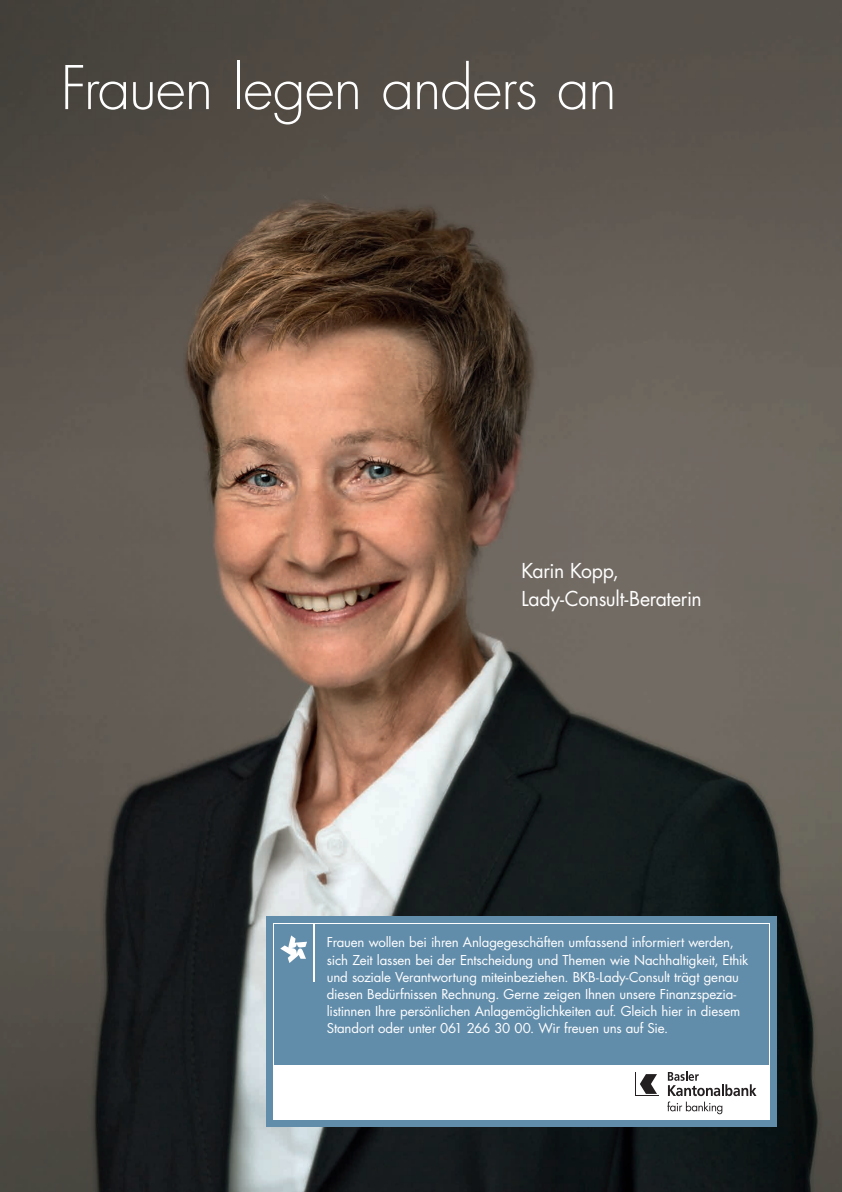
<style>
.page{position:relative;width:842px;height:1192px;background:#fff}
.page>*{position:absolute;margin:0;border:0;box-sizing:border-box;transform-origin:0 0}
.t1{font:300 58.5px "Futura";letter-spacing:-.02em;color:#fff}
.t2{font:20px/27.5px "Futura";letter-spacing:-.015em;color:#fff}
.t3{font:13.25px/17.1px "Futura";letter-spacing:-.01em;color:#fff}
</style>
<div class="page">
<img style="left:0;top:0;width:842px;height:1192px">
<div style="left:266px;top:917px;width:511px;height:210px;background:#628daa"></div>
<div style="left:273px;top:924px;width:497px;height:196px;background:#fff"></div>
<div style="left:274px;top:925px;width:495px;height:140px;background:#628daa"></div>
<svg style="left:280px;top:935px;width:27px;height:28px"></svg>
<hr style="left:314px;top:924px;width:1px;height:58px;background:#fff">
<svg style="left:635px;top:1072px;width:24px;height:24px"></svg>
<div style="left:636px;top:1073px;width:22px;height:22px;background:#fff"></div>
<svg style="left:640px;top:1074px;width:17px;height:20px"></svg>
<svg style="left:667px;top:1071px;width:89px;height:43px"></svg>
<h1 class="t1" style="left:61px;top:52px;width:558px">Frauen legen anders an</h1>
<h2 class="t2" style="left:522px;top:557px;width:182px">Karin Kopp,<br>Lady-Consult-Beraterin</h2>
<p class="t3" style="left:327px;top:934px;width:423px">Frauen wollen bei ihren Anlagegeschäften umfassend informiert werden, sich Zeit lassen bei der Entscheidung und Themen wie Nachhaltigkeit, Ethik und soziale Verantwortung miteinbeziehen. BKB-Lady-Consult trägt genau diesen Bedürfnissen Rechnung. Gerne zeigen Ihnen unsere Finanzspezia&shy;listinnen Ihre persönlichen Anlagemöglichkeiten auf. Gleich hier in diesem Standort oder unter 061 266 30 00. Wir freuen uns auf Sie.</p>
</div>
